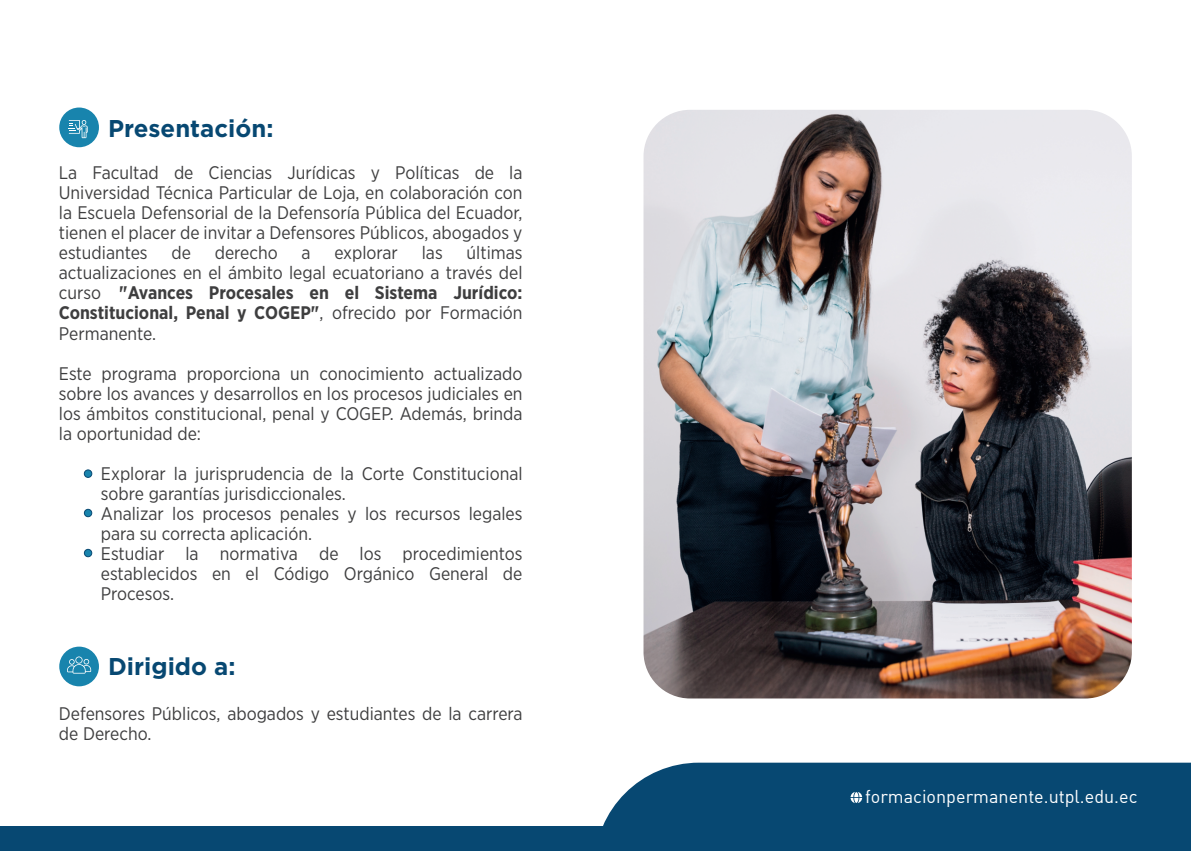
<style>
.page{position:relative;width:1191px;height:851px;background:#fff}
.page>*{position:absolute;margin:0;border:0;box-sizing:border-box;transform-origin:0 0}
.t1{font:700 24.2px "Gotham";color:#074872}
.t2{font:18.2px/20px "Gotham Narrow";color:#3e3e3f;text-align:justify}
.t3{font:18.2px "DIN";color:#fff}
.s1{font-weight:700}
</style>
<div class="page">
<div style="left:59px;top:646px;width:40px;height:40px;background:#1884ad;border-radius:50%"></div>
<svg style="left:67px;top:656px;width:24px;height:17px"></svg>
<div style="left:603px;top:762px;width:588px;height:88px;background:#074872"></div>
<svg style="left:850px;top:791px;width:12px;height:12px"></svg>
<div style="left:0;top:826px;width:605px;height:24px;background:#074872"></div>
<img style="left:59px;top:107px;width:40px;height:403px">
<img style="left:643px;top:110px;width:488px;height:588px">
<div style="left:84px;top:470px;width:8px;height:7px;background:#1884ad;border-radius:50%"></div>
<div style="left:84px;top:469px;width:8px;height:8px;border:1px solid #074872;border-radius:50%"></div>
<div style="left:84px;top:509px;width:8px;height:7px;background:#1884ad;border-radius:50%"></div>
<div style="left:84px;top:509px;width:8px;height:8px;border:1px solid #074872;border-radius:50%"></div>
<div style="left:84px;top:549px;width:8px;height:7px;background:#1884ad;border-radius:50%"></div>
<div style="left:84px;top:549px;width:8px;height:8px;border:1px solid #074872;border-radius:50%"></div>
<h1 class="t1" style="left:108px;top:113px;width:167px">Presentación:</h1>
<p class="t2" style="left:59px;top:163px;width:465px">La Facultad de Ciencias Jurídicas y Políticas de la Universidad Técnica Particular de Loja, en colaboración con la Escuela Defensorial de la Defensoría Pública del Ecuador, tienen el placer de invitar a Defensores Públicos, abogados y estudiantes</p>
<p class="t2" style="left:59px;top:243px;width:465px;text-indent:408px">últimas actualizaciones en el ámbito legal ecuatoriano a través del curso <span class="s1">"Avances Procesales en el Sistema Jurídico:<br>Constitucional, Penal y COGEP"</span>, ofrecido por Formación Permanente.</p>
<p class="t2" style="left:59px;top:363px;width:465px">Este programa proporciona un conocimiento actualizado sobre los avances y desarrollos en los procesos judiciales en los ámbitos constitucional, penal y COGEP. Además, brinda la oportunidad de:</p>
<p class="t2" style="left:101px;top:462px;width:423px;text-align:left">Explorar la jurisprudencia de la Corte Constitucional sobre garantías jurisdiccionales.<br>Analizar los procesos penales y los recursos legales para su correcta aplicación.<br>Estudiar la normativa de los procedimientos establecidos en el Código Orgánico General de Procesos.</p>
<p class="t2" style="left:171px;top:243px;width:21px">de</p>
<p class="t2" style="left:215px;top:243px;width:64px">derecho</p>
<p class="t2" style="left:301px;top:243px;width:11px">a</p>
<p class="t2" style="left:334px;top:243px;width:65px">explorar</p>
<p class="t2" style="left:422px;top:243px;width:22px">las</p>
<h1 class="t1" style="left:108px;top:649px;width:129px">Dirigido a:</h1>
<p class="t2" style="left:59px;top:703px;width:465px">Defensores Públicos, abogados y estudiantes de la carrera de Derecho.</p>
<p class="t3" style="left:865px;top:784px;width:274px">formacionpermanente.utpl.edu.ec</p>
</div>
